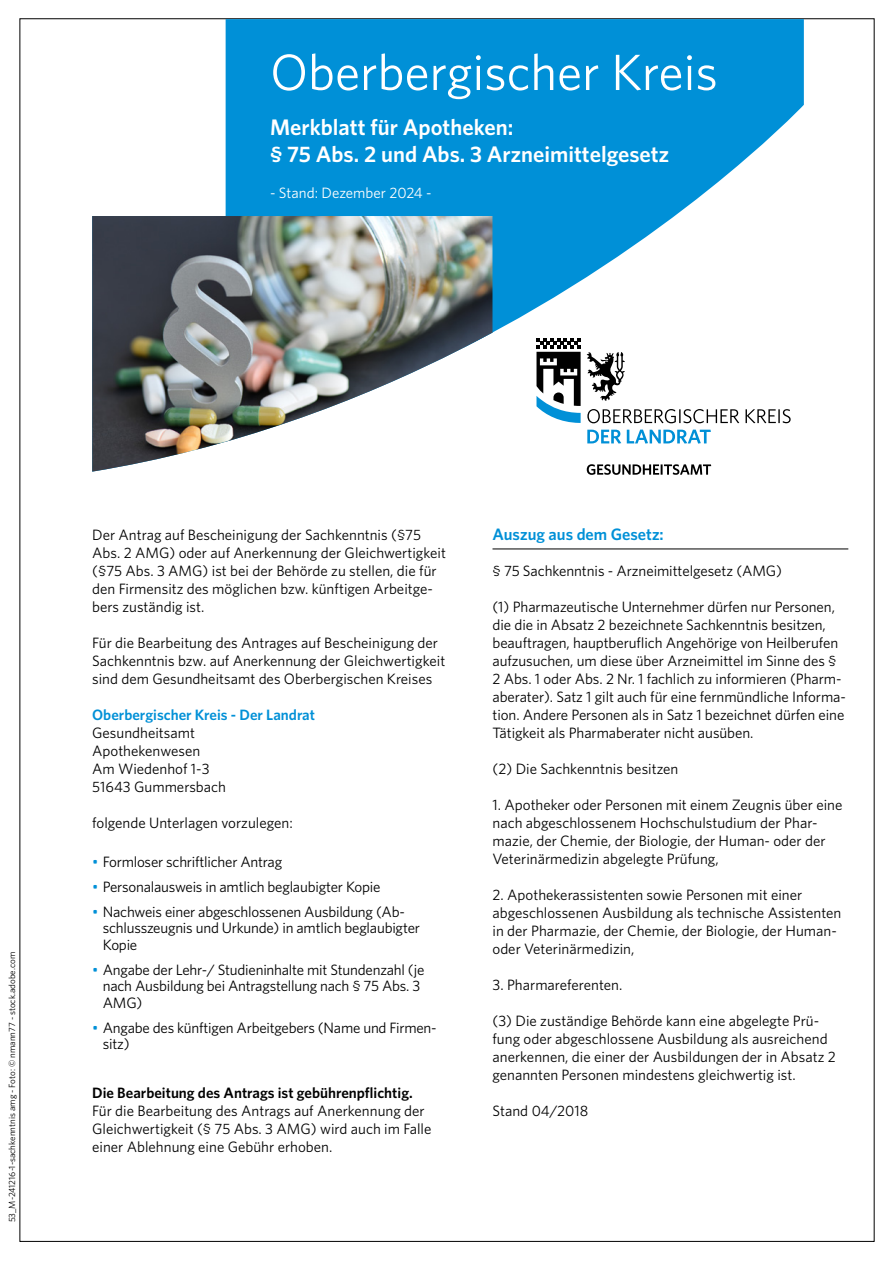
<style>
.page{position:relative;width:893px;height:1263px;background:#fff}
.page>*{position:absolute;margin:0;border:0;box-sizing:border-box;transform-origin:0 0}
.t1{font:51px "Whitney";color:#fff}
.t2{font:600 22.5px/27px "Whitney";color:#fff}
.t3{font:600 16.5px "Whitney";color:#0090d7}
.t4{font:15px/18px "Whitney";color:#000}
.t5{font:600 15px "Whitney";color:#000}
.t6{font:600 15px "Whitney";color:#0090d7}
.t7{font:15px "Whitney";color:#fff}
.t8{font:9px "Whitney";color:#000}
.s1{color:#0090d7}
</style>
<div class="page">
<svg style="left:226px;top:19px;width:578px;height:314px;fill:#0090d7"></svg>
<img style="left:92px;top:216px;width:400px;height:256px">
<hr style="left:492px;top:549px;width:356px;height:1px;background:#000">
<svg style="left:587px;top:352px;width:38px;height:49px"></svg>
<svg style="left:536px;top:338px;width:45px;height:85px"></svg>
<svg style="left:587px;top:409px;width:204px;height:14px"></svg>
<svg style="left:587px;top:430px;width:124px;height:14px"></svg>
<svg style="left:587px;top:464px;width:124px;height:11px"></svg>
<h1 class="t1" style="left:270px;top:38px;width:449px">Oberbergischer Kreis</h1>
<h2 class="t2" style="left:270px;top:114px;width:401px">Merkblatt für Apotheken:<br>§ 75 Abs. 2 und Abs. 3 Arzneimittelgesetz</h2>
<p class="t7" style="left:270px;top:183px;width:163px">- Stand: Dezember 2024 -</p>
<p class="t8" style="left:6px;top:1222px;width:272px;rotate:-90deg">53_M-241216-1-sachkenntnis amg - Foto: © nmann77 - stock.adobe.com</p>
<p class="t4" style="left:92px;top:525px;width:355px">Der Antrag auf Bescheinigung der Sachkenntnis (§75<br>Abs. 2 AMG) oder auf Anerkennung der Gleichwertigkeit (§75 Abs. 3 AMG) ist bei der Behörde zu stellen, die für den Firmensitz des möglichen bzw. künftigen Arbeitge&shy;bers zuständig ist.</p>
<p class="t4" style="left:92px;top:633px;width:355px">Für die Bearbeitung des Antrages auf Bescheinigung der<br>Sachkenntnis bzw. auf Anerkennung der Gleichwertigkeit sind dem Gesundheitsamt des Oberbergischen Kreises</p>
<p class="t6" style="left:92px;top:705px;width:224px">Oberbergischer Kreis - Der Landrat</p>
<p class="t4" style="left:92px;top:723px;width:135px">Gesundheitsamt<br>Apothekenwesen<br>Am Wiedenhof 1-3<br>51643 Gummersbach</p>
<p class="t4" style="left:92px;top:813px;width:202px">folgende Unterlagen vorzulegen:</p>
<p class="t4" style="left:92px;top:852px;width:192px"><span class="s1">•</span> Formloser schriftlicher Antrag</p>
<p class="t4" style="left:92px;top:877px;width:290px"><span class="s1">•</span> Personalausweis in amtlich beglaubigter Kopie</p>
<p class="t4" style="left:103px;top:903px;width:319px;line-height:16.5px;text-indent:-11px"><span class="s1">•</span> Nachweis einer abgeschlossenen Ausbildung (Ab&shy;schlusszeugnis und Urkunde) in amtlich beglaubigter<br>Kopie</p>
<p class="t4" style="left:103px;top:961px;width:323px;line-height:16.5px;text-indent:-11px"><span class="s1">•</span> Angabe der Lehr-/ Studieninhalte mit Stundenzahl (je nach Ausbildung bei Antragstellung nach § 75 Abs. 3<br>AMG)</p>
<p class="t4" style="left:103px;top:1019px;width:335px;line-height:16.5px;text-indent:-11px"><span class="s1">•</span> Angabe des künftigen Arbeitgebers (Name und Firmen&shy;sitz)</p>
<p class="t5" style="left:92px;top:1083px;width:322px">Die Bearbeitung des Antrags ist gebührenpflichtig.</p>
<p class="t4" style="left:92px;top:1101px;width:341px">Für die Bearbeitung des Antrags auf Anerkennung der<br>Gleichwertigkeit (§ 75 Abs. 3 AMG) wird auch im Falle einer Ablehnung eine Gebühr erhoben.</p>
<p class="t3" style="left:492px;top:523px;width:173px">Auszug aus dem Gesetz:</p>
<p class="t4" style="left:492px;top:561px;width:291px">§ 75 Sachkenntnis - Arzneimittelgesetz (AMG)</p>
<p class="t4" style="left:492px;top:597px;width:355px">(1) Pharmazeutische Unternehmer dürfen nur Personen, die die in Absatz 2 bezeichnete Sachkenntnis besitzen, beauftragen, hauptberuflich Angehörige von Heilberufen aufzusuchen, um diese über Arzneimittel im Sinne des § 2 Abs. 1 oder Abs. 2 Nr. 1 fachlich zu informieren (Pharm&shy;aberater). Satz 1 gilt auch für eine fernmündliche Informa&shy;tion. Andere Personen als in Satz 1 bezeichnet dürfen eine Tätigkeit als Pharmaberater nicht ausüben.</p>
<p class="t4" style="left:492px;top:759px;width:187px">(2) Die Sachkenntnis besitzen</p>
<p class="t4" style="left:492px;top:795px;width:351px">1. Apotheker oder Personen mit einem Zeugnis über eine nach abgeschlossenem Hochschulstudium der Phar&shy;mazie, der Chemie, der Biologie, der Human- oder der Veterinärmedizin abgelegte Prüfung,</p>
<p class="t4" style="left:492px;top:885px;width:350px">2. Apothekerassistenten sowie Personen mit einer abgeschlossenen Ausbildung als technische Assistenten in der Pharmazie, der Chemie, der Biologie, der Human&shy;oder Veterinärmedizin,</p>
<p class="t4" style="left:492px;top:975px;width:131px">3. Pharmareferenten.</p>
<p class="t4" style="left:492px;top:1011px;width:345px">(3) Die zuständige Behörde kann eine abgelegte Prü&shy;fung oder abgeschlossene Ausbildung als ausreichend anerkennen, die einer der Ausbildungen der in Absatz 2 genannten Personen mindestens gleichwertig ist.</p>
<p class="t4" style="left:492px;top:1101px;width:97px">Stand 04/2018</p>
</div>
